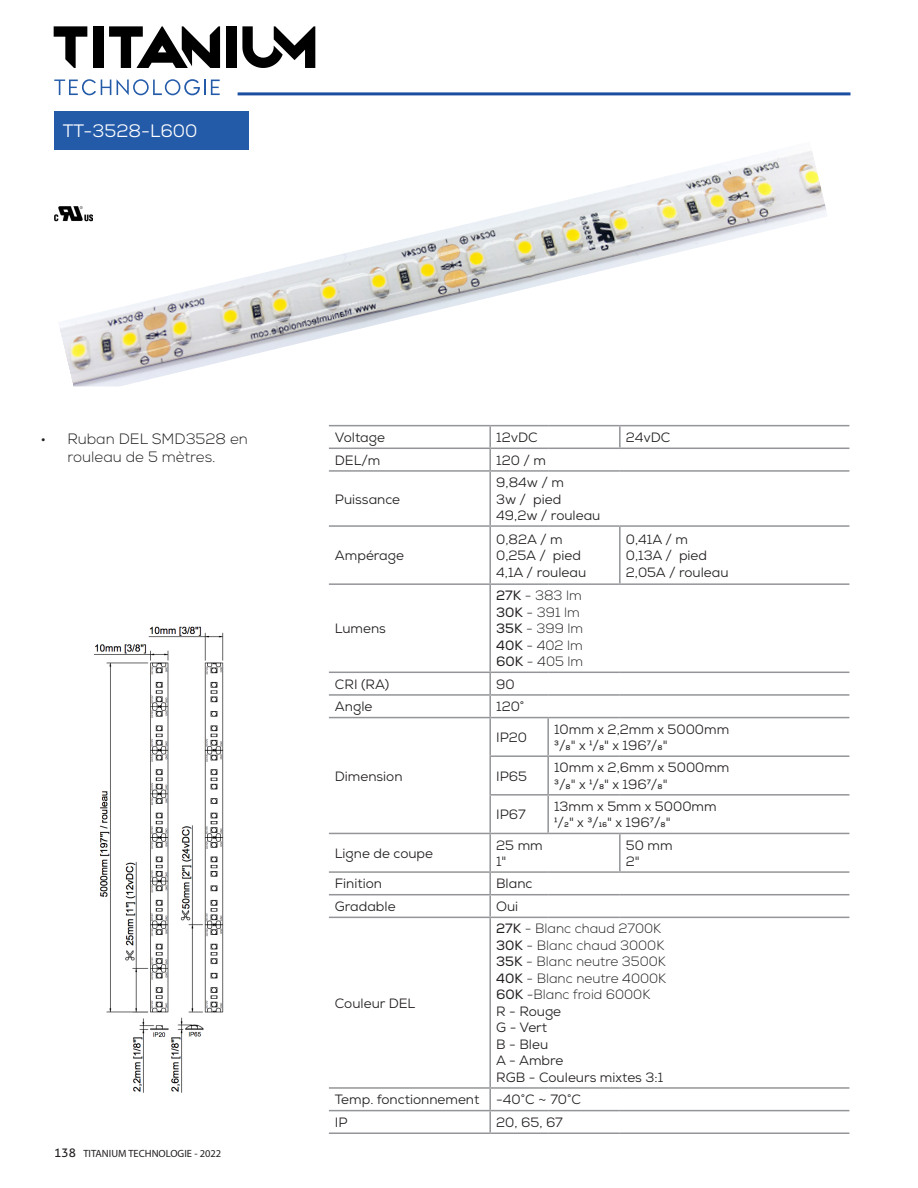
<style>
.page{position:relative;width:918px;height:1188px;background:#fff}
.page>*{position:absolute;margin:0;border:0;box-sizing:border-box;transform-origin:0 0}
.t1{font:18px "Nexa";color:#fff}
.t2{font:300 15px/18px "Nexa";color:#231f20;text-align:center}
.t3{font:13.5px/16.5px "Nexa";color:#231f20}
.t4{font:300 13.5px/16.5px "Nexa";color:#231f20}
.t5{font:10.5px "Myriad Pro";color:#231f20}
.s1{font-weight:400}
.s2{font-family:"Aller";font-size:12px}
</style>
<div class="page">
<hr style="left:238px;top:92px;width:612px;height:3px;background:#1b4ea1">
<img style="left:60px;top:142px;width:767px;height:245px">
<img style="left:54px;top:194px;width:39px;height:36px">
<img style="left:94px;top:626px;width:130px;height:467px">
<div style="left:54px;top:112px;width:194px;height:38px;background:#245ba9"></div>
<hr style="left:329px;top:425px;width:161px;height:1px;background:#939598">
<hr style="left:329px;top:448px;width:161px;height:1px;background:#939598">
<hr style="left:329px;top:470px;width:161px;height:2px;background:#939598">
<hr style="left:329px;top:525px;width:161px;height:2px;background:#939598">
<hr style="left:329px;top:583px;width:161px;height:2px;background:#939598">
<hr style="left:329px;top:672px;width:161px;height:1px;background:#939598">
<hr style="left:329px;top:694px;width:161px;height:2px;background:#939598">
<hr style="left:329px;top:717px;width:161px;height:1px;background:#939598">
<hr style="left:329px;top:833px;width:161px;height:1px;background:#939598">
<hr style="left:329px;top:871px;width:161px;height:2px;background:#939598">
<hr style="left:329px;top:894px;width:161px;height:1px;background:#939598">
<hr style="left:329px;top:917px;width:161px;height:1px;background:#939598">
<hr style="left:329px;top:1087px;width:161px;height:2px;background:#939598">
<hr style="left:329px;top:1110px;width:161px;height:1px;background:#939598">
<hr style="left:329px;top:1132px;width:161px;height:2px;background:#939598">
<hr style="left:490px;top:425px;width:58px;height:1px;background:#939598">
<hr style="left:489px;top:426px;width:2px;height:22px;background:#939598">
<hr style="left:548px;top:425px;width:72px;height:1px;background:#939598">
<hr style="left:490px;top:448px;width:58px;height:1px;background:#939598">
<hr style="left:489px;top:449px;width:2px;height:21px;background:#939598">
<hr style="left:548px;top:448px;width:72px;height:1px;background:#939598">
<hr style="left:490px;top:470px;width:58px;height:2px;background:#939598">
<hr style="left:489px;top:472px;width:2px;height:53px;background:#939598">
<hr style="left:548px;top:470px;width:72px;height:2px;background:#939598">
<hr style="left:620px;top:470px;width:229px;height:2px;background:#939598">
<hr style="left:490px;top:525px;width:58px;height:2px;background:#939598">
<hr style="left:489px;top:527px;width:2px;height:56px;background:#939598">
<hr style="left:548px;top:525px;width:72px;height:2px;background:#939598">
<hr style="left:490px;top:583px;width:58px;height:2px;background:#939598">
<hr style="left:489px;top:585px;width:2px;height:87px;background:#939598">
<hr style="left:548px;top:583px;width:72px;height:2px;background:#939598">
<hr style="left:490px;top:672px;width:58px;height:1px;background:#939598">
<hr style="left:489px;top:673px;width:2px;height:21px;background:#939598">
<hr style="left:548px;top:672px;width:72px;height:1px;background:#939598">
<hr style="left:620px;top:672px;width:229px;height:1px;background:#939598">
<hr style="left:490px;top:694px;width:58px;height:2px;background:#939598">
<hr style="left:489px;top:696px;width:2px;height:21px;background:#939598">
<hr style="left:548px;top:694px;width:72px;height:2px;background:#939598">
<hr style="left:620px;top:694px;width:229px;height:2px;background:#939598">
<hr style="left:490px;top:717px;width:58px;height:1px;background:#939598">
<hr style="left:489px;top:718px;width:2px;height:37px;background:#939598">
<hr style="left:489px;top:755px;width:59px;height:2px;background:#939598">
<hr style="left:489px;top:757px;width:2px;height:37px;background:#939598">
<hr style="left:489px;top:794px;width:59px;height:2px;background:#939598">
<hr style="left:489px;top:796px;width:2px;height:37px;background:#939598">
<hr style="left:490px;top:833px;width:58px;height:1px;background:#939598">
<hr style="left:489px;top:834px;width:2px;height:37px;background:#939598">
<hr style="left:490px;top:871px;width:58px;height:2px;background:#939598">
<hr style="left:489px;top:873px;width:2px;height:21px;background:#939598">
<hr style="left:548px;top:871px;width:72px;height:2px;background:#939598">
<hr style="left:490px;top:894px;width:58px;height:1px;background:#939598">
<hr style="left:489px;top:895px;width:2px;height:22px;background:#939598">
<hr style="left:548px;top:894px;width:72px;height:1px;background:#939598">
<hr style="left:620px;top:894px;width:229px;height:1px;background:#939598">
<hr style="left:490px;top:917px;width:58px;height:1px;background:#939598">
<hr style="left:489px;top:918px;width:2px;height:169px;background:#939598">
<hr style="left:548px;top:917px;width:72px;height:1px;background:#939598">
<hr style="left:620px;top:917px;width:229px;height:1px;background:#939598">
<hr style="left:490px;top:1087px;width:58px;height:2px;background:#939598">
<hr style="left:489px;top:1089px;width:2px;height:21px;background:#939598">
<hr style="left:548px;top:1087px;width:72px;height:2px;background:#939598">
<hr style="left:620px;top:1087px;width:229px;height:2px;background:#939598">
<hr style="left:490px;top:1110px;width:58px;height:1px;background:#939598">
<hr style="left:489px;top:1111px;width:2px;height:21px;background:#939598">
<hr style="left:548px;top:1110px;width:72px;height:1px;background:#939598">
<hr style="left:620px;top:1110px;width:229px;height:1px;background:#939598">
<hr style="left:490px;top:1132px;width:58px;height:2px;background:#939598">
<hr style="left:548px;top:1132px;width:72px;height:2px;background:#939598">
<hr style="left:620px;top:1132px;width:229px;height:2px;background:#939598">
<hr style="left:620px;top:425px;width:229px;height:1px;background:#939598">
<hr style="left:619px;top:426px;width:2px;height:22px;background:#939598">
<hr style="left:620px;top:448px;width:229px;height:1px;background:#939598">
<hr style="left:620px;top:525px;width:229px;height:2px;background:#939598">
<hr style="left:619px;top:527px;width:2px;height:56px;background:#939598">
<hr style="left:620px;top:583px;width:229px;height:2px;background:#939598">
<hr style="left:619px;top:834px;width:2px;height:37px;background:#939598">
<hr style="left:620px;top:871px;width:229px;height:2px;background:#939598">
<hr style="left:548px;top:717px;width:72px;height:1px;background:#939598">
<hr style="left:547px;top:718px;width:2px;height:37px;background:#939598">
<hr style="left:620px;top:717px;width:229px;height:1px;background:#939598">
<hr style="left:548px;top:755px;width:72px;height:2px;background:#939598">
<hr style="left:547px;top:757px;width:2px;height:37px;background:#939598">
<hr style="left:620px;top:755px;width:229px;height:2px;background:#939598">
<hr style="left:548px;top:794px;width:72px;height:2px;background:#939598">
<hr style="left:547px;top:796px;width:2px;height:37px;background:#939598">
<hr style="left:620px;top:794px;width:229px;height:2px;background:#939598">
<hr style="left:548px;top:833px;width:72px;height:1px;background:#939598">
<hr style="left:620px;top:833px;width:229px;height:1px;background:#939598">
<svg style="left:54px;top:79px;width:57px;height:16px"></svg>
<svg style="left:117px;top:79px;width:103px;height:16px"></svg>
<div style="left:226px;top:26px;width:11px;height:42px;background:#000001"></div>
<svg style="left:109px;top:26px;width:111px;height:42px"></svg>
<svg style="left:54px;top:26px;width:33px;height:42px"></svg>
<div style="left:93px;top:26px;width:10px;height:42px;background:#000001"></div>
<svg style="left:242px;top:26px;width:73px;height:42px"></svg>
<p class="t1" style="left:63px;top:120px;width:136px">TT-3528-L600</p>
<p class="t2" style="left:40px;top:431px;width:209px">• Ruban DEL SMD3528 en rouleau de 5 mètres.</p>
<p class="t3" style="left:335px;top:429px;width:52px">Voltage</p>
<p class="t3" style="left:496px;top:429px;width:43px">12vDC</p>
<p class="t3" style="left:626px;top:429px;width:46px">24vDC</p>
<p class="t3" style="left:335px;top:452px;width:47px">DEL/m</p>
<p class="t3" style="left:496px;top:452px;width:51px">120 / m</p>
<p class="t3" style="left:335px;top:491px;width:67px">Puissance</p>
<p class="t3" style="left:496px;top:474px;width:106px">9,84w / m<br>3w / pied<br>49,2w / rouleau</p>
<p class="t3" style="left:335px;top:547px;width:71px">Ampérage</p>
<p class="t3" style="left:335px;top:620px;width:53px">Lumens</p>
<p class="t3" style="left:496px;top:531px;width:92px">0,82A / m<br>0,25A / pied<br>4,1A / rouleau</p>
<p class="t3" style="left:626px;top:531px;width:104px">0,41A / m<br>0,13A / pied<br>2,05A / rouleau</p>
<p class="t4" style="left:496px;top:588px;width:89px"><span class="s1">27K</span> - 383 lm<br><span class="s1">30K</span> - 391 lm<br><span class="s1">35K</span> - 399 lm<br><span class="s1">40K</span> - 402 lm<br><span class="s1">60K</span> - 405 lm</p>
<p class="t3" style="left:335px;top:676px;width:56px">CRI (RA)</p>
<p class="t3" style="left:496px;top:676px;width:20px">90</p>
<p class="t3" style="left:335px;top:698px;width:39px">Angle</p>
<p class="t3" style="left:496px;top:698px;width:30px">120°</p>
<p class="t3" style="left:335px;top:768px;width:69px">Dimension</p>
<p class="t3" style="left:496px;top:729px;width:33px">IP20</p>
<p class="t3" style="left:554px;top:721px;width:177px">10mm x 2,2mm x 5000mm<br>3/8" x 1/8" x 1967/8"</p>
<p class="t3" style="left:496px;top:768px;width:32px">IP65</p>
<p class="t3" style="left:554px;top:759px;width:177px">10mm x 2,6mm x 5000mm<br>3/8" x 1/8" x 1967/8"</p>
<p class="t3" style="left:496px;top:806px;width:31px">IP67</p>
<p class="t3" style="left:554px;top:798px;width:164px">13mm x 5mm x 5000mm<br>1/2" x 3/16" x 1967/8"</p>
<p class="t3" style="left:335px;top:845px;width:100px">Ligne de coupe</p>
<p class="t3" style="left:496px;top:837px;width:48px">25 mm<br>1"</p>
<p class="t3" style="left:626px;top:837px;width:48px">50 mm<br>2"</p>
<p class="t3" style="left:335px;top:876px;width:49px">Finition</p>
<p class="t3" style="left:496px;top:876px;width:38px">Blanc</p>
<p class="t3" style="left:335px;top:898px;width:62px">Gradable</p>
<p class="t3" style="left:496px;top:898px;width:24px">Oui</p>
<p class="t3" style="left:335px;top:995px;width:82px">Couleur DEL</p>
<p class="t4" style="left:496px;top:921px;width:172px"><span class="s1">27K</span> - Blanc chaud 2700K<br><span class="s1">30K</span> - Blanc chaud 3000K<br><span class="s1">35K</span> - Blanc neutre 3500K<br><span class="s1">40K</span> - Blanc neutre 4000K<br><span class="s1">60K</span> -Blanc froid 6000K<br><span class="s1">R - Rouge<br>G - Vert<br>B - Bleu<br>A - Ambre<br>RGB - Couleurs mixtes 3:1</span></p>
<p class="t5" style="left:54px;top:1147px;width:169px"><span class="s2">138</span> TITANIUM TECHNOLOGIE - 2022</p>
<p class="t3" style="left:335px;top:1091px;width:146px">Temp. fonctionnement</p>
<p class="t3" style="left:496px;top:1091px;width:86px">-40°C ~ 70°C</p>
<p class="t3" style="left:335px;top:1114px;width:14px">IP</p>
<p class="t3" style="left:496px;top:1114px;width:68px">20, 65, 67</p>
</div>
